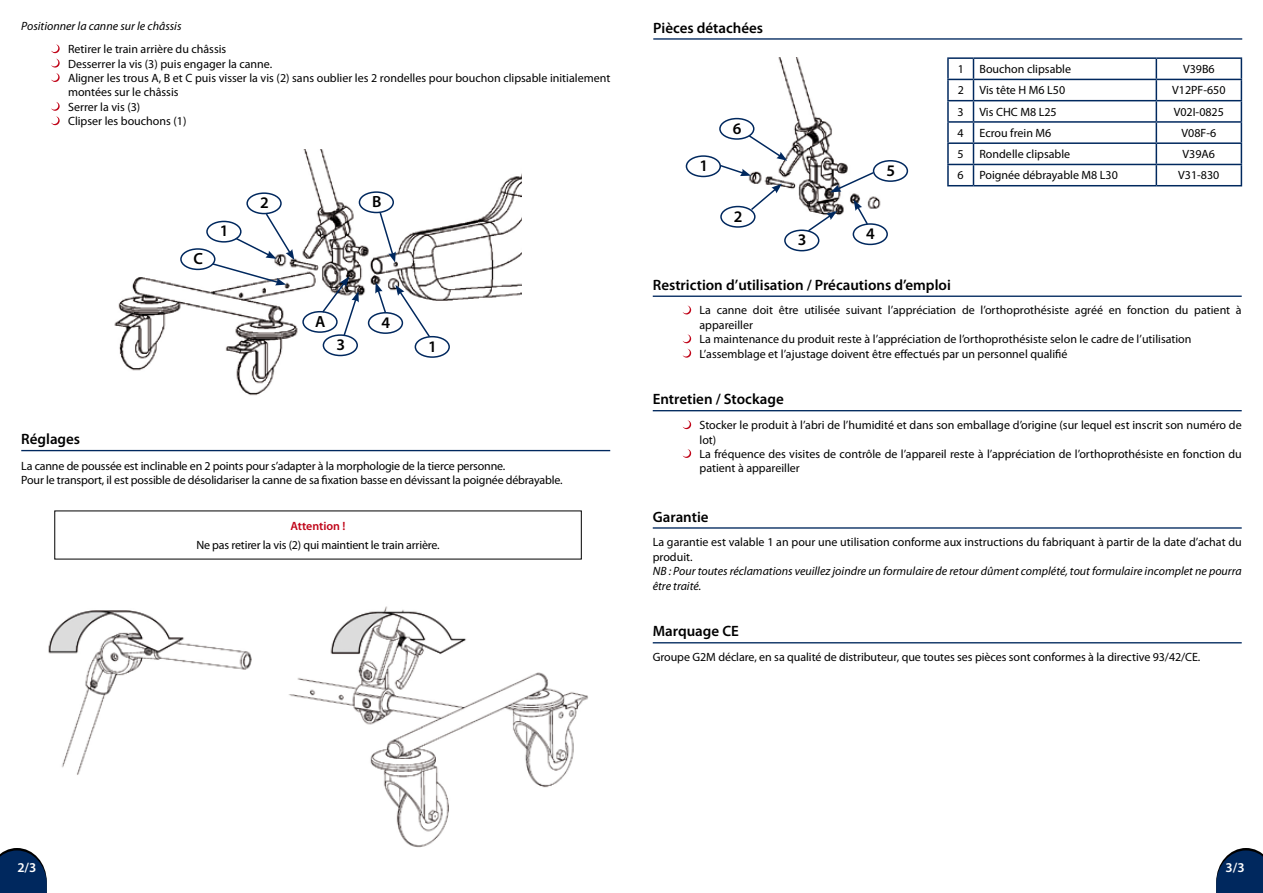
<style>
.page{position:relative;width:1263px;height:893px;background:#fff}
.page>*{position:absolute;margin:0;border:0;box-sizing:border-box;transform-origin:0 0}
.t1{font:600 16.2px "Myriad Pro";color:#000}
.t2{font:600 15px "Myriad Pro";color:#000}
.t3{font:600 13.5px "Myriad Pro";color:#fff}
.t4{font:12px/14.4px "Myriad Pro";color:#000}
.t5{font:italic 12px/14.4px "Myriad Pro";color:#000}
.t6{font:600 12px "Myriad Pro";color:#c00418}
</style>
<div class="page">
<img style="left:709px;top:57px;width:176px;height:162px">
<hr style="left:21px;top:450px;width:589px;height:1px;background:#00285e">
<svg style="left:682px;top:420px;width:9px;height:9px"></svg>
<svg style="left:682px;top:449px;width:9px;height:9px"></svg>
<hr style="left:653px;top:410px;width:589px;height:1px;background:#00285e">
<hr style="left:653px;top:642px;width:589px;height:1px;background:#00285e">
<hr style="left:653px;top:527px;width:589px;height:2px;background:#00285e">
<svg style="left:682px;top:306px;width:9px;height:8px"></svg>
<svg style="left:683px;top:334px;width:8px;height:9px"></svg>
<svg style="left:682px;top:349px;width:9px;height:9px"></svg>
<hr style="left:653px;top:296px;width:589px;height:1px;background:#00285e">
<div style="left:784px;top:230px;width:35px;height:21px;border:2px solid #00285e;border-radius:50%"></div>
<div style="left:686px;top:155px;width:35px;height:22px;border:2px solid #00285e;border-radius:50%"></div>
<div style="left:853px;top:223px;width:35px;height:22px;border:2px solid #00285e;border-radius:50%"></div>
<div style="left:873px;top:160px;width:35px;height:22px;border:2px solid #00285e;border-radius:50%"></div>
<svg style="left:854px;top:200px;width:15px;height:26px"></svg>
<svg style="left:806px;top:211px;width:31px;height:22px"></svg>
<hr style="left:653px;top:38px;width:589px;height:2px;background:#00285e">
<svg style="left:51px;top:44px;width:9px;height:9px"></svg>
<svg style="left:51px;top:59px;width:9px;height:23px"></svg>
<svg style="left:51px;top:102px;width:9px;height:23px"></svg>
<img style="left:114px;top:149px;width:407px;height:247px">
<hr style="left:947px;top:57px;width:26px;height:2px;background:#00285e">
<hr style="left:973px;top:57px;width:183px;height:2px;background:#00285e">
<hr style="left:1156px;top:57px;width:86px;height:2px;background:#00285e">
<hr style="left:1155px;top:59px;width:2px;height:20px;background:#00285e">
<hr style="left:973px;top:79px;width:183px;height:1px;background:#00285e">
<hr style="left:1156px;top:79px;width:86px;height:1px;background:#00285e">
<hr style="left:1155px;top:80px;width:2px;height:20px;background:#00285e">
<hr style="left:973px;top:100px;width:183px;height:1px;background:#00285e">
<hr style="left:1156px;top:100px;width:86px;height:1px;background:#00285e">
<hr style="left:1155px;top:101px;width:2px;height:20px;background:#00285e">
<hr style="left:973px;top:121px;width:183px;height:2px;background:#00285e">
<hr style="left:1156px;top:121px;width:86px;height:2px;background:#00285e">
<svg style="left:1155px;top:123px;width:2px;height:19px"></svg>
<hr style="left:973px;top:142px;width:183px;height:2px;background:#00285e">
<hr style="left:1156px;top:142px;width:86px;height:2px;background:#00285e">
<hr style="left:1155px;top:144px;width:2px;height:20px;background:#00285e">
<hr style="left:973px;top:164px;width:183px;height:1px;background:#00285e">
<hr style="left:1156px;top:164px;width:86px;height:1px;background:#00285e">
<hr style="left:1155px;top:165px;width:2px;height:20px;background:#00285e">
<svg style="left:1241px;top:59px;width:1px;height:126px"></svg>
<svg style="left:947px;top:59px;width:27px;height:127px"></svg>
<hr style="left:973px;top:185px;width:183px;height:1px;background:#00285e">
<hr style="left:1156px;top:185px;width:86px;height:1px;background:#00285e">
<img style="left:48px;top:610px;width:204px;height:165px">
<img style="left:288px;top:606px;width:300px;height:242px">
<div style="left:720px;top:206px;width:35px;height:22px;border:2px solid #00285e;border-radius:50%"></div>
<svg style="left:749px;top:184px;width:33px;height:28px"></svg>
<div style="left:415px;top:337px;width:34px;height:20px;background:#fff;border-radius:50%"></div>
<div style="left:415px;top:336px;width:35px;height:22px;border:2px solid #00285e;border-radius:50%"></div>
<svg style="left:395px;top:285px;width:36px;height:54px"></svg>
<div style="left:247px;top:193px;width:34px;height:21px;background:#fff;border-radius:50%"></div>
<div style="left:246px;top:192px;width:36px;height:22px;border:2px solid #00285e;border-radius:50%"></div>
<div style="left:181px;top:249px;width:34px;height:20px;background:#fff;border-radius:50%"></div>
<div style="left:180px;top:248px;width:35px;height:22px;border:2px solid #00285e;border-radius:50%"></div>
<div style="left:303px;top:312px;width:34px;height:20px;background:#fff;border-radius:50%"></div>
<div style="left:302px;top:311px;width:36px;height:22px;border:2px solid #00285e;border-radius:50%"></div>
<div style="left:359px;top:192px;width:34px;height:20px;background:#fff;border-radius:50%"></div>
<div style="left:359px;top:191px;width:35px;height:22px;border:2px solid #00285e;border-radius:50%"></div>
<svg style="left:378px;top:211px;width:18px;height:52px"></svg>
<svg style="left:1216px;top:848px;width:47px;height:45px;background:#1f406c"></svg>
<svg style="left:0;top:848px;width:47px;height:45px;background:#1f406c"></svg>
<svg style="left:830px;top:171px;width:45px;height:21px"></svg>
<div style="left:719px;top:118px;width:35px;height:22px;border:2px solid #00285e;border-radius:50%"></div>
<svg style="left:719px;top:134px;width:68px;height:42px"></svg>
<div style="left:323px;top:335px;width:34px;height:20px;background:#fff;border-radius:50%"></div>
<div style="left:323px;top:334px;width:35px;height:22px;border:2px solid #00285e;border-radius:50%"></div>
<div style="left:369px;top:313px;width:33px;height:20px;background:#fff;border-radius:50%"></div>
<div style="left:368px;top:312px;width:35px;height:22px;border:2px solid #00285e;border-radius:50%"></div>
<svg style="left:321px;top:276px;width:38px;height:61px"></svg>
<svg style="left:375px;top:282px;width:12px;height:32px"></svg>
<svg style="left:207px;top:221px;width:34px;height:21px"></svg>
<div style="left:206px;top:221px;width:36px;height:22px;border:2px solid #00285e;border-radius:50%"></div>
<svg style="left:211px;top:212px;width:83px;height:73px"></svg>
<p class="t5" style="left:21px;top:19px;width:162px">Positionner la canne sur le châssis</p>
<p class="t2" style="left:653px;top:18px;width:111px">Pièces détachées</p>
<p class="t4" style="left:68px;top:42px;width:544px">Retirer le train arrière du châssis<br>Desserrer la vis (3) puis engager la canne.<br>Aligner les trous A, B et C puis visser la vis (2) sans oublier les 2 rondelles pour bouchon clipsable initialement montées sur le châssis<br>Serrer la vis (3)<br>Clipser les bouchons (1)</p>
<h1 class="t1" style="left:733px;top:118px;width:10px">6</h1>
<h1 class="t1" style="left:193px;top:248px;width:11px">C</h1>
<h1 class="t1" style="left:220px;top:221px;width:10px">1</h1>
<h1 class="t1" style="left:260px;top:192px;width:10px">2</h1>
<h1 class="t1" style="left:372px;top:191px;width:11px">B</h1>
<h1 class="t1" style="left:699px;top:155px;width:10px">1</h1>
<h1 class="t1" style="left:734px;top:206px;width:10px">2</h1>
<h1 class="t1" style="left:798px;top:230px;width:10px">3</h1>
<h1 class="t1" style="left:886px;top:160px;width:10px">5</h1>
<h1 class="t1" style="left:866px;top:223px;width:10px">4</h1>
<p class="t4" style="left:958px;top:62px;width:8px">1</p>
<p class="t4" style="left:979px;top:62px;width:93px">Bouchon clipsable</p>
<p class="t4" style="left:1183px;top:62px;width:33px">V39B6</p>
<p class="t4" style="left:958px;top:83px;width:8px">2</p>
<p class="t4" style="left:979px;top:83px;width:87px">Vis tête H M6 L50</p>
<p class="t4" style="left:1172px;top:83px;width:55px">V12PF-650</p>
<p class="t4" style="left:958px;top:104px;width:8px">3</p>
<p class="t4" style="left:979px;top:104px;width:79px">Vis CHC M8 L25</p>
<p class="t4" style="left:1174px;top:104px;width:52px">V02I-0825</p>
<p class="t4" style="left:958px;top:126px;width:8px">4</p>
<p class="t4" style="left:979px;top:126px;width:73px">Ecrou frein M6</p>
<p class="t4" style="left:1181px;top:126px;width:36px">V08F-6</p>
<p class="t4" style="left:958px;top:147px;width:8px">5</p>
<p class="t4" style="left:979px;top:147px;width:92px">Rondelle clipsable</p>
<p class="t4" style="left:1182px;top:147px;width:34px">V39A6</p>
<p class="t4" style="left:958px;top:168px;width:8px">6</p>
<p class="t4" style="left:979px;top:168px;width:140px">Poignée débrayable M8 L30</p>
<p class="t4" style="left:1178px;top:168px;width:43px">V31-830</p>
<p class="t2" style="left:21px;top:430px;width:60px">Réglages</p>
<h1 class="t1" style="left:315px;top:311px;width:12px">A</h1>
<h1 class="t1" style="left:336px;top:334px;width:10px">3</h1>
<h1 class="t1" style="left:381px;top:312px;width:10px">4</h1>
<h1 class="t1" style="left:428px;top:336px;width:10px">1</h1>
<p class="t4" style="left:21px;top:458px;width:543px">La canne de poussée est inclinable en 2 points pour s’adapter à la morphologie de la tierce personne.<br>Pour le transport, il est possible de désolidariser la canne de sa fixation basse en dévissant la poignée débrayable.</p>
<p class="t6" style="left:290px;top:518px;width:57px">Attention !</p>
<p class="t4" style="left:196px;top:537px;width:245px">Ne pas retirer la vis (2) qui maintient le train arrière.</p>
<p class="t2" style="left:653px;top:275px;width:300px">Restriction d’utilisation / Précautions d’emploi</p>
<p class="t4" style="left:699px;top:303px;width:544px">La canne doit être utilisée suivant l’appréciation de l’orthoprothésiste agréé en fonction du patient à appareiller<br>La maintenance du produit reste à l’appréciation de l’orthoprothésiste selon le cadre de l’utilisation L’assemblage et l’ajustage doivent être effectués par un personnel qualifié</p>
<p class="t2" style="left:653px;top:390px;width:132px">Entretien / Stockage</p>
<p class="t4" style="left:699px;top:418px;width:544px">Stocker le produit à l’abri de l’humidité et dans son emballage d’origine (sur lequel est inscrit son numéro de lot)<br>La fréquence des visites de contrôle de l’appareil reste à l’appréciation de l’orthoprothésiste en fonction du patient à appareiller</p>
<p class="t2" style="left:653px;top:507px;width:57px">Garantie</p>
<p class="t4" style="left:653px;top:535px;width:590px">La garantie est valable 1 an pour une utilisation conforme aux instructions du fabriquant à partir de la date d’achat du produit.</p>
<p class="t5" style="left:653px;top:564px;width:590px">NB : Pour toutes réclamations veuillez joindre un formulaire de retour dûment complété, tout formulaire incomplet ne pourra être traité.</p>
<p class="t2" style="left:653px;top:622px;width:88px">Marquage CE</p>
<p class="t4" style="left:653px;top:650px;width:549px">Groupe G2M déclare, en sa qualité de distributeur, que toutes ses pièces sont conformes à la directive 93/42/CE.</p>
<p class="t3" style="left:17px;top:859px;width:21px">2/3</p>
<p class="t3" style="left:1225px;top:859px;width:21px">3/3</p>
</div>
